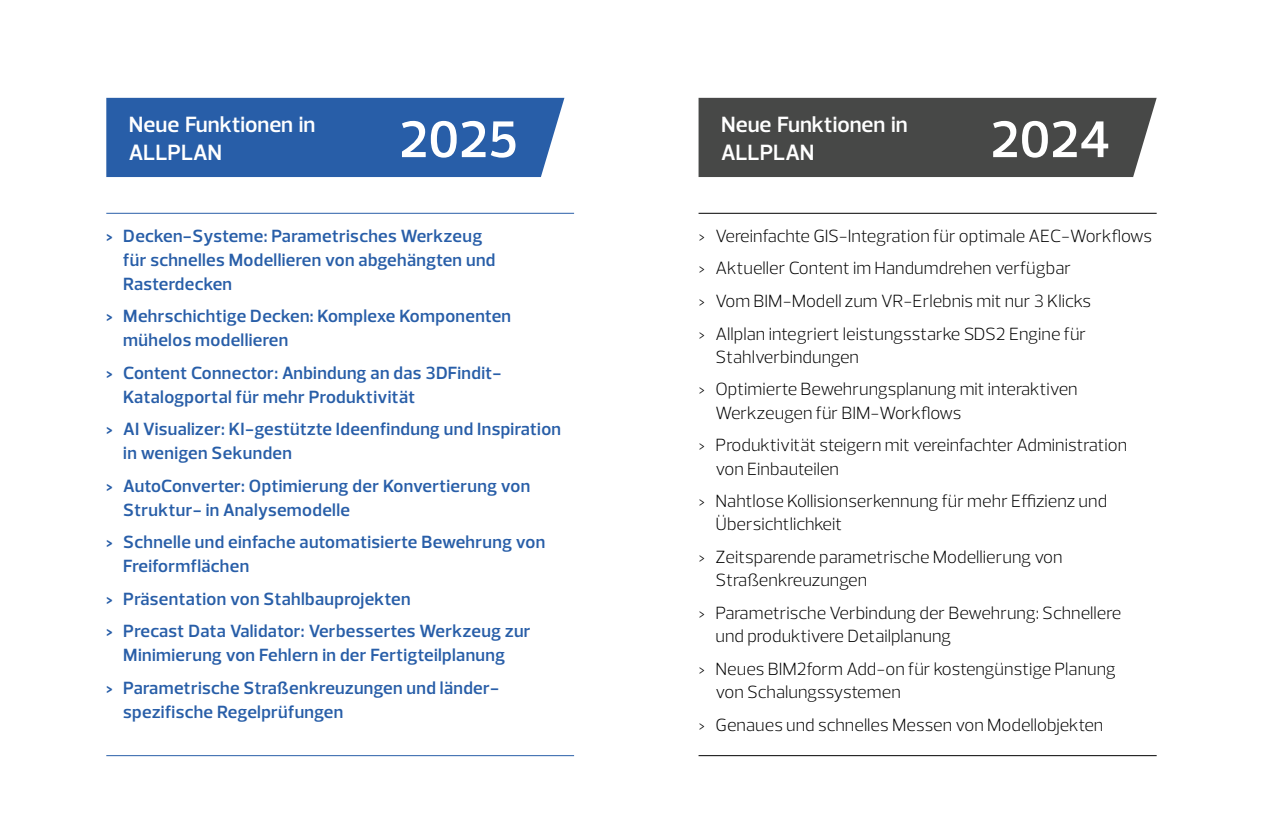
<style>
.page{position:relative;width:1263px;height:838px;background:#fff}
.page>*{position:absolute;margin:0;border:0;box-sizing:border-box;transform-origin:0 0}
.Jahreszahl{font:600 52.5px "Prelo";color:#fff}
.Seitenhead{font:600 22.5px/27.8px "Prelo";color:#fff}
.t1{font:300 18px/23.2px "Prelo";color:#000}
.t2{font:600 18px/24px "Prelo";letter-spacing:.02em;color:#285ea8}
</style>
<div class="page">
<div style="left:106px;top:98px;width:458px;height:79px;background:#285ea8"></div>
<div style="left:698px;top:98px;width:459px;height:79px;background:#474847"></div>
<hr style="left:106px;top:213px;width:468px;height:1px;background:#285ea8">
<hr style="left:106px;top:755px;width:468px;height:1px;background:#285ea8">
<hr style="left:698px;top:213px;width:459px;height:1px;background:#000">
<hr style="left:698px;top:755px;width:459px;height:1px;background:#000">
<p class="Seitenhead" style="left:129px;top:111px;width:188px">Neue Funktionen in<br>ALLPLAN</p>
<p class="Jahreszahl" style="left:399px;top:107px;width:120px">2025</p>
<p class="Seitenhead" style="left:721px;top:111px;width:188px">Neue Funktionen in<br>ALLPLAN</p>
<p class="Jahreszahl" style="left:990px;top:107px;width:121px">2024</p>
<p class="t2" style="left:123px;top:224px;width:374px;text-indent:-17px">&gt; Decken-Systeme: Parametrisches Werkzeug für schnelles Modellieren von abgehängten und<br>Rasterdecken</p>
<p class="t2" style="left:123px;top:304px;width:389px;text-indent:-17px">&gt; Mehrschichtige Decken: Komplexe Komponenten mühelos modellieren</p>
<p class="t2" style="left:123px;top:361px;width:380px;text-indent:-17px">&gt; Content Connector: Anbindung an das 3DFindit-<br>Katalogportal für mehr Produktivität</p>
<p class="t2" style="left:123px;top:417px;width:439px;text-indent:-17px">&gt; AI Visualizer: KI-gestützte Ideenfindung und Inspiration in wenigen Sekunden</p>
<p class="t2" style="left:123px;top:474px;width:408px;text-indent:-17px">&gt; AutoConverter: Optimierung der Konvertierung von<br>Struktur- in Analysemodelle</p>
<p class="t2" style="left:123px;top:530px;width:423px;text-indent:-17px">&gt; Schnelle und einfache automatisierte Bewehrung von<br>Freiformflächen</p>
<p class="t2" style="left:106px;top:587px;width:306px">&gt; Präsentation von Stahlbauprojekten</p>
<p class="t2" style="left:106px;top:619px;width:426px;text-align:center">&gt; Precast Data Validator: Verbessertes Werkzeug zur<br>Minimierung von Fehlern in der Fertigteilplanung</p>
<p class="t2" style="left:123px;top:676px;width:376px;text-indent:-17px">&gt; Parametrische Straßenkreuzungen und länder&shy;spezifische Regelprüfungen</p>
<p class="t1" style="left:698px;top:224px;width:455px">&gt; Vereinfachte GIS-Integration für optimale AEC-Workflows</p>
<p class="t1" style="left:698px;top:257px;width:374px">&gt; Aktueller Content im Handumdrehen verfügbar</p>
<p class="t1" style="left:698px;top:289px;width:394px">&gt; Vom BIM-Modell zum VR-Erlebnis mit nur 3 Klicks</p>
<p class="t1" style="left:715px;top:322px;width:372px;text-indent:-17px">&gt; Allplan integriert leistungsstarke SDS2 Engine für<br>Stahlverbindungen</p>
<p class="t1" style="left:715px;top:378px;width:364px;text-indent:-17px">&gt; Optimierte Bewehrungsplanung mit interaktiven<br>Werkzeugen für BIM-Workflows</p>
<p class="t1" style="left:715px;top:434px;width:413px;text-indent:-17px">&gt; Produktivität steigern mit vereinfachter Administration von Einbauteilen</p>
<p class="t1" style="left:715px;top:489px;width:393px;text-indent:-17px">&gt; Nahtlose Kollisionserkennung für mehr Effizienz und<br>Übersichtlichkeit</p>
<p class="t1" style="left:715px;top:545px;width:349px;text-indent:-17px">&gt; Zeitsparende parametrische Modellierung von<br>Straßenkreuzungen</p>
<p class="t1" style="left:715px;top:601px;width:407px;text-indent:-17px">&gt; Parametrische Verbindung der Bewehrung: Schnellere und produktivere Detailplanung</p>
<p class="t1" style="left:715px;top:657px;width:402px;text-indent:-17px">&gt; Neues BIM2form Add-on für kostengünstige Planung von Schalungssystemen</p>
<p class="t1" style="left:698px;top:713px;width:406px">&gt; Genaues und schnelles Messen von Modellobjekten</p>
</div>
